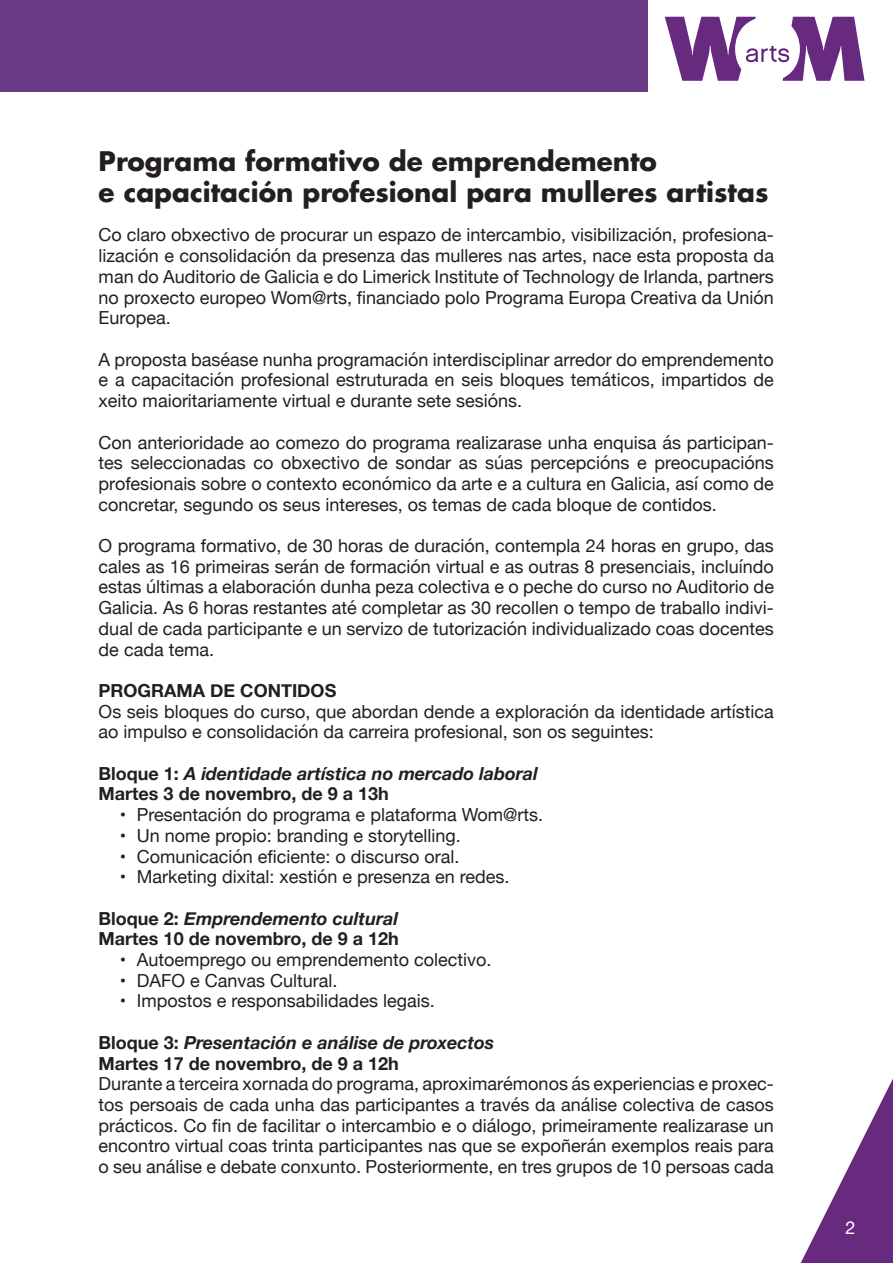
<style>
.page{position:relative;width:893px;height:1263px;background:#fff}
.page>*{position:absolute;margin:0;border:0;box-sizing:border-box;transform-origin:0 0}
.t1{font:700 26.25px/31.5px "Futura LT";color:#231f20}
.t2{font:18px/20.7px "Helvetica Neue";color:#231f20;text-align:justify}
.t3{font:700 18px/20.7px "Helvetica Neue";color:#231f20}
.t4{font:italic 700 18px/20.7px "Helvetica Neue";color:#231f20}
.t5{font:18px "Helvetica Neue";color:#fff}
.s1{font-style:normal}
.s2{font-style:italic}
</style>
<div class="page">
<div style="left:0;top:0;width:648px;height:92px;background:#693984"></div>
<svg style="left:665px;top:17px;width:199px;height:64px"></svg>
<svg style="left:800px;top:1078px;width:93px;height:185px"></svg>
<h1 class="t1" style="left:99px;top:145px;width:671px">Programa formativo de emprendemento<br>e capacitación profesional para mulleres artistas</h1>
<p class="t2" style="left:99px;top:226px;width:677px">Co claro obxectivo de procurar un espazo de intercambio, visibilización, profesiona&shy;lización e consolidación da presenza das mulleres nas artes, nace esta proposta da man do Auditorio de Galicia e do Limerick Institute of Technology de Irlanda, partners no proxecto europeo Wom@rts, financiado polo Programa Europa Creativa da Unión Europea.</p>
<p class="t2" style="left:99px;top:350px;width:677px">A proposta baséase nunha programación interdisciplinar arredor do emprendemento e a capacitación profesional estruturada en seis bloques temáticos, impartidos de xeito maioritariamente virtual e durante sete sesións.</p>
<p class="t2" style="left:99px;top:433px;width:677px">Con anterioridade ao comezo do programa realizarase unha enquisa ás participan&shy;tes seleccionadas co obxectivo de sondar as súas percepcións e preocupacións profesionais sobre o contexto económico da arte e a cultura en Galicia, así como de concretar, segundo os seus intereses, os temas de cada bloque de contidos.</p>
<p class="t2" style="left:99px;top:536px;width:677px">O programa formativo, de 30 horas de duración, contempla 24 horas en grupo, das cales as 16 primeiras serán de formación virtual e as outras 8 presenciais, incluíndo estas últimas a elaboración dunha peza colectiva e o peche do curso no Auditorio de Galicia. As 6 horas restantes até completar as 30 recollen o tempo de traballo indivi&shy;dual de cada participante e un servizo de tutorización individualizado coas docentes de cada tema.</p>
<p class="t3" style="left:99px;top:681px;width:239px">PROGRAMA DE CONTIDOS</p>
<p class="t2" style="left:99px;top:702px;width:677px">Os seis bloques do curso, que abordan dende a exploración da identidade artística ao impulso e consolidación da carreira profesional, son os seguintes:</p>
<p class="t4" style="left:99px;top:763px;width:440px"><span class="s1">Bloque 1:</span> A identidade artística no mercado laboral<br><span class="s1">Martes 3 de novembro, de 9 a 13h</span></p>
<p class="t2" style="left:120px;top:805px;width:425px">• Presentación do programa e plataforma Wom@rts.</p>
<p class="t2" style="left:120px;top:826px;width:342px">• Un nome propio: branding e storytelling.</p>
<p class="t2" style="left:120px;top:847px;width:341px">• Comunicación eficiente: o discurso oral.</p>
<p class="t2" style="left:120px;top:867px;width:391px">• Marketing dixital: xestión e presenza en redes.</p>
<p class="t3" style="left:99px;top:908px;width:302px">Bloque 2: <span class="s2">Emprendemento cultural<br></span>Martes 10 de novembro, de 9 a 12h</p>
<p class="t2" style="left:120px;top:950px;width:373px">• Autoemprego ou emprendemento colectivo.</p>
<p class="t2" style="left:120px;top:971px;width:219px">• DAFO e Canvas Cultural.</p>
<p class="t2" style="left:120px;top:992px;width:316px">• Impostos e responsabilidades legais.</p>
<p class="t3" style="left:99px;top:1032px;width:397px">Bloque 3: <span class="s2">Presentación e análise de proxectos<br></span>Martes 17 de novembro, de 9 a 12h</p>
<p class="t2" style="left:99px;top:1074px;width:677px">Durante a terceira xornada do programa, aproximarémonos ás experiencias e proxec&shy;tos persoais de cada unha das participantes a través da análise colectiva de casos prácticos. Co fin de facilitar o intercambio e o diálogo, primeiramente realizarase un encontro virtual coas trinta participantes nas que se expoñerán exemplos reais para o seu análise e debate conxunto. Posteriormente, en tres grupos de 10 persoas cada</p>
<p class="t5" style="left:845px;top:1214px;width:12px">2</p>
</div>
